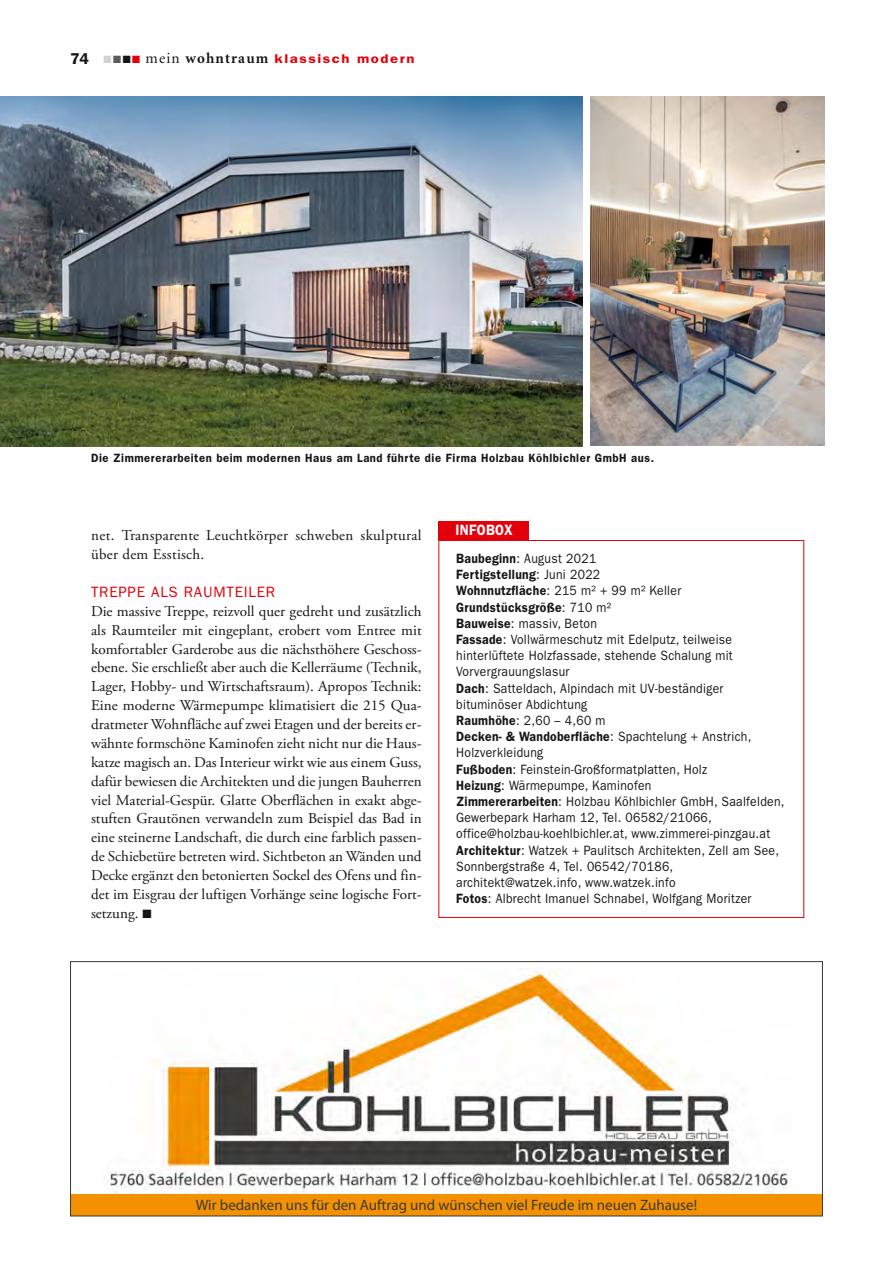
<style>
.page{position:relative;width:893px;height:1263px;background:#fff}
.page>*{position:absolute;margin:0;border:0;box-sizing:border-box;transform-origin:0 0}
.t1{font:600 15.75px "ITC Franklin Gothic Std";color:#171615}
.t2{font:15px/18.9px "Adobe Garamond Pro";letter-spacing:.015em;color:#171615}
.t3{font:15px "Myriad Pro";color:#3a3a39}
.t4{font:15px "ITC Franklin Gothic Std";letter-spacing:.05em;color:#e3000a}
.t5{font:600 15px "ITC Franklin Gothic Std";letter-spacing:.025em;color:#fff;scale:.9 1}
.t6{font:13.5px/16.2px "ITC Franklin Gothic Std";letter-spacing:.025em;color:#171615;scale:.9 1}
.t7{font:600 13.5px "ITC Franklin Gothic Std";letter-spacing:.025em;color:#171615;scale:.9 1}
.t8{font:600 12.75px "ITC Franklin Gothic Std";letter-spacing:.1em;color:#e3000a;scale:1.18 1}
.t9{font:600 12px "ITC Franklin Gothic Std";letter-spacing:.05em;color:#171615;scale:.94 1}
.s1{font-family:"Zipf Dingbits";font-weight:400;font-size:10.5px;color:#d1d1d0}
.s2{font-family:"Zipf Dingbits";font-weight:400;font-size:10.5px;color:#5d5c5b}
.s3{font-family:"Zipf Dingbits";font-weight:400;font-size:10.5px;color:#171615}
.s4{font-family:"Zipf Dingbits";font-weight:400;font-size:10.5px}
.s5{font-family:"Minion";font-weight:400;font-size:15px;color:#171615}
.s6{font-family:"Minion";font-weight:700;font-size:15px;color:#171615}
.s7{font-family:"Zipf Dingbits";font-size:12px}
.s8{font-weight:600}
.s9{font-weight:400}
</style>
<div class="page">
<div style="left:438px;top:540px;width:366px;height:378px;border:1px solid #e3000a"></div>
<div style="left:438px;top:521px;width:91px;height:19px;background:#e3000a"></div>
<img style="left:0;top:96px;width:582px;height:350px">
<img style="left:591px;top:96px;width:233px;height:350px">
<img style="left:109px;top:968px;width:682px;height:226px">
<div style="left:70px;top:1194px;width:753px;height:22px;background:#f39100"></div>
<div style="left:70px;top:961px;width:753px;height:255px;border:1px solid #3a3a39"></div>
<p class="t1" style="left:70px;top:53px;width:20px">74</p>
<p class="t8" style="left:104px;top:54px;width:265px"><span class="s1">N</span><span class="s2">N</span><span class="s3">N</span><span class="s4">N</span> <span class="s5">mein</span> <span class="s6">wohntraum</span> klassisch modern</p>
<p class="t9" style="left:91px;top:454px;width:600px">Die Zimmererarbeiten beim modernen Haus am Land führte die Firma Holzbau Köhlbichler GmbH aus.</p>
<p class="t2" style="left:91px;top:528px;width:332px">net. Transparente Leuchtkörper schweben skulptural über dem Esstisch.</p>
<p class="t4" style="left:91px;top:587px;width:186px">TREPPE ALS RAUMTEILER</p>
<p class="t2" style="left:91px;top:603px;width:332px;text-align:justify">Die massive Treppe, reizvoll quer gedreht und zusätzlich als Raumteiler mit eingeplant, erobert vom Entree mit komfortabler Garderobe aus die nächsthöhere Geschoss&shy;ebene. Sie erschließt aber auch die Kellerräume (Technik, Lager, Hobby- und Wirtschaftsraum). Apropos Technik:<br>Eine moderne Wärmepumpe klimatisiert die 215 Qua&shy;dratmeter Wohnfläche auf zwei Etagen und der bereits er&shy;wähnte formschöne Kaminofen zieht nicht nur die Haus&shy;katze magisch an. Das Interieur wirkt wie aus einem Guss, dafür bewiesen die Architekten und die jungen Bauherren viel Material-Gespür. Glatte Oberflächen in exakt abge&shy;stuften Grautönen verwandeln zum Beispiel das Bad in eine steinerne Landschaft, die durch eine farblich passen&shy;de Schiebetüre betreten wird. Sichtbeton an Wänden und Decke ergänzt den betonierten Sockel des Ofens und fin&shy;det im Eisgrau der luftigen Vorhänge seine logische Fort&shy;setzung. <span class="s7">N</span></p>
<p class="t5" style="left:455px;top:525px;width:65px">INFOBOX</p>
<p class="t6" style="left:456px;top:551px;width:157px"><span class="s8">Baubeginn</span>: August 2021</p>
<p class="t7" style="left:456px;top:570px;width:161px">Fertigstellung<span class="s9">: Juni 2022</span></p>
<p class="t6" style="left:456px;top:584px;width:252px"><span class="s8">Wohnnutzfläche</span>: 215 m2 + 99 m2 Keller</p>
<p class="t7" style="left:456px;top:602px;width:174px">Grundstücksgröße<span class="s9">: 710 m2</span></p>
<p class="t6" style="left:456px;top:616px;width:158px"><span class="s8">Bauweise</span>: massiv, Beton</p>
<p class="t6" style="left:456px;top:632px;width:309px;text-align:justify"><span class="s8">Fassade</span>: Vollwärmeschutz mit Edelputz, teilweise hinterlüftete Holzfassade, stehende Schalung mit Vorvergrauungslasur</p>
<p class="t6" style="left:456px;top:681px;width:298px"><span class="s8">Dach</span>: Satteldach, Alpindach mit UV-beständiger</p>
<p class="t6" style="left:456px;top:697px;width:147px">bituminöser Abdichtung</p>
<p class="t6" style="left:456px;top:713px;width:167px"><span class="s8">Raumhöhe</span>: 2,60 – 4,60 m</p>
<p class="t6" style="left:456px;top:730px;width:329px"><span class="s8">Decken- &amp; Wandoberfläche</span>: Spachtelung + Anstrich,<br>Holzverkleidung</p>
<p class="t6" style="left:456px;top:762px;width:280px"><span class="s8">Fußboden</span>: Feinstein-Großformatplatten, Holz</p>
<p class="t6" style="left:456px;top:778px;width:218px"><span class="s8">Heizung</span>: Wärmepumpe, Kaminofen</p>
<p class="t6" style="left:456px;top:794px;width:366px"><span class="s8">Zimmererarbeiten</span>: Holzbau Köhlbichler GmbH, Saalfelden,<br>Gewerbepark Harham 12, Tel. 06582/21066, office@holzbau-koehlbichler.at, www.zimmerei-pinzgau.at</p>
<p class="t6" style="left:456px;top:843px;width:360px"><span class="s8">Architektur</span>: Watzek + Paulitsch Architekten, Zell am See,<br>Sonnbergstraße 4, Tel. 06542/70186, architekt@watzek.info, www.watzek.info</p>
<p class="t6" style="left:456px;top:892px;width:330px"><span class="s8">Fotos</span>: Albrecht Imanuel Schnabel, Wolfgang Moritzer</p>
<p class="t3" style="left:196px;top:1199px;width:503px">Wir bedanken uns für den Auftrag und wünschen viel Freude im neuen Zuhause!</p>
</div>
